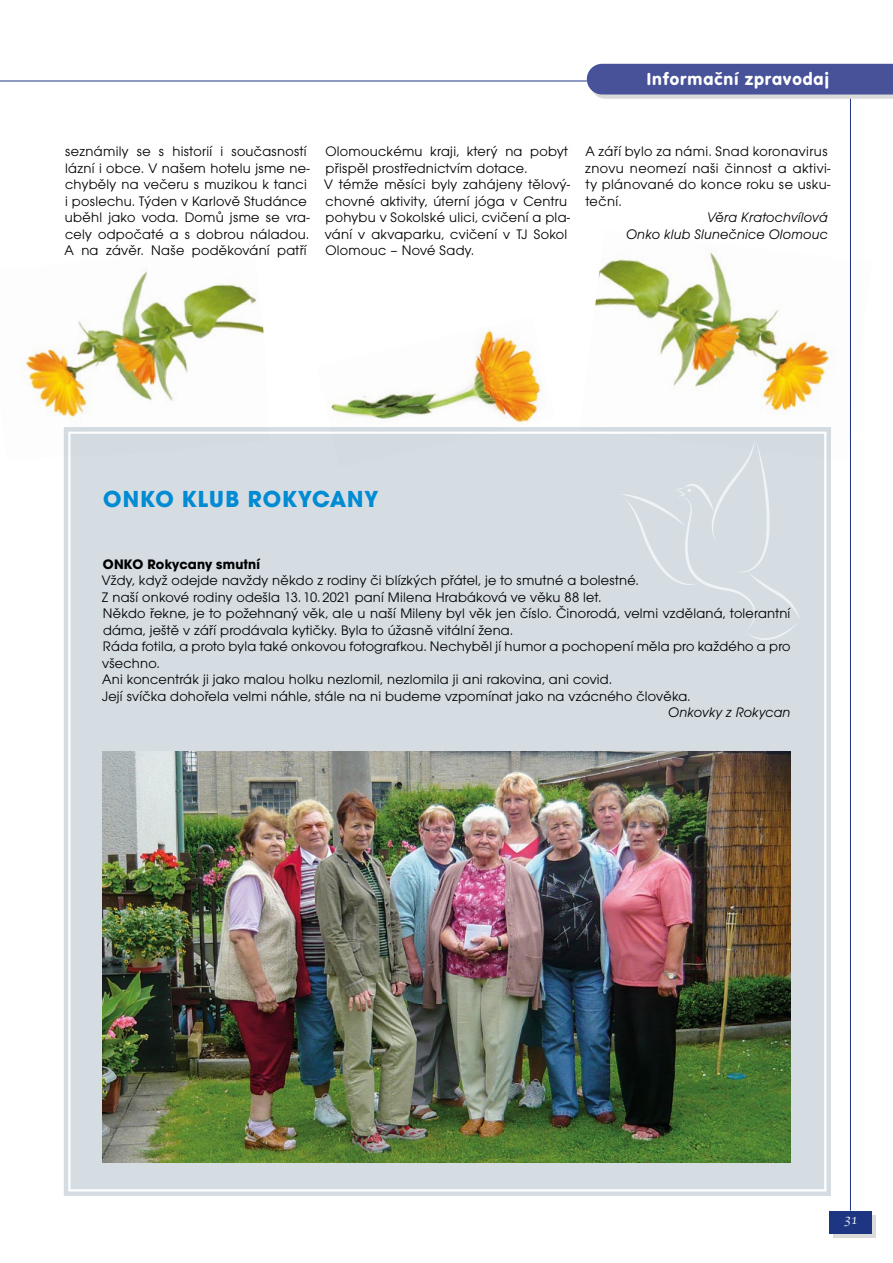
<style>
.page{position:relative;width:893px;height:1263px;background:#fff}
.page>*{position:absolute;margin:0;border:0;box-sizing:border-box;transform-origin:0 0}
.t1{font:700 24px "Avant Gar Got Itc TOT";letter-spacing:.045em;color:#008bd2}
.t2{font:18px "VAG Rundschrift DOT";letter-spacing:.05em;color:#fff}
.t3{font:14.25px/16.5px "Avant Gar Got Itc TOT Boo";letter-spacing:.015em;color:#000}
.t4{font:14.25px/16.5px "Avant Gar Got Itc TOT Boo Obl";letter-spacing:.015em;color:#000;text-align:right}
.t5{font:700 14.25px "Avant Gar Got Itc TOT";letter-spacing:.015em;color:#000}
.t6{font:14.25px "Apple Chancery";color:#fff}
</style>
<div class="page">
<hr style="left:850px;top:95px;width:1px;height:1116px;background:#1e3582">
<svg style="left:833px;top:1215px;width:43px;height:23px"></svg>
<svg style="left:587px;top:64px;width:306px;height:35px;background:#5c65a1"></svg>
<div style="left:829px;top:1211px;width:43px;height:22px;background:#1e3582"></div>
<hr style="left:0;top:81px;width:587px;height:1px;background:#1e3582">
<div style="left:64px;top:427px;width:767px;height:769px;background:#d5dde3"></div>
<img style="left:103px;top:751px;width:688px;height:412px">
<img style="left:24px;top:271px;width:245px;height:188px">
<img style="left:580px;top:252px;width:270px;height:209px">
<img style="left:316px;top:330px;width:239px;height:137px">
<div style="left:620px;top:438px;width:180px;height:202px;background:#d5dde3"></div>
<p class="t2" style="left:647px;top:69px;width:184px">Informační zpravodaj</p>
<p class="t3" style="left:64px;top:143px;width:247px">seznámily se s historií i současností lázní i obce. V našem hotelu jsme ne&shy;chyběly na večeru s muzikou k tanci i poslechu. Týden v Karlově Studánce uběhl jako voda. Domů jsme se vra&shy;cely odpočaté a s dobrou náladou.<br>A na závěr. Naše poděkování patří</p>
<p class="t3" style="left:324px;top:143px;width:247px">Olomouckému kraji, který na pobyt přispěl prostřednictvím dotace.<br>V témže měsíci byly zahájeny tělový&shy;chovné aktivity, úterní jóga v Centru pohybu v Sokolské ulici, cvičení a pla&shy;vání v akvaparku, cvičení v TJ Sokol Olomouc – Nové Sady.</p>
<p class="t3" style="left:585px;top:143px;width:247px">A září bylo za námi. Snad koronavirus znovu neomezí naši činnost a aktivi&shy;ty plánované do konce roku se usku&shy;teční.</p>
<p class="t4" style="left:626px;top:209px;width:203px">Věra Kratochvílová<br>Onko klub Slunečnice Olomouc</p>
<h1 class="t1" style="left:103px;top:484px;width:276px">ONKO KLUB ROKYCANY</h1>
<p class="t5" style="left:103px;top:555px;width:158px">ONKO Rokycany smutní</p>
<p class="t3" style="left:102px;top:572px;width:690px">Vždy, když odejde navždy někdo z rodiny či blízkých přátel, je to smutné a bolestné.<br>Z naší onkové rodiny odešla 13. 10. 2021 paní Milena Hrabáková ve věku 88 let.<br>Někdo řekne, je to požehnaný věk, ale u naší Mileny byl věk jen číslo. Činorodá, velmi vzdělaná, tolerantní dáma, ještě v září prodávala kytičky. Byla to úžasně vitální žena.<br>Ráda fotila, a proto byla také onkovou fotografkou. Nechyběl jí humor a pochopení měla pro každého a pro všechno.<br>Ani koncentrák ji jako malou holku nezlomil, nezlomila ji ani rakovina, ani covid.<br>Její svíčka dohořela velmi náhle, stále na ni budeme vzpomínat jako na vzácného člověka.</p>
<p class="t4" style="left:668px;top:704px;width:124px">Onkovky z Rokycan</p>
<p class="t6" style="left:844px;top:1208px;width:14px">31</p>
</div>
